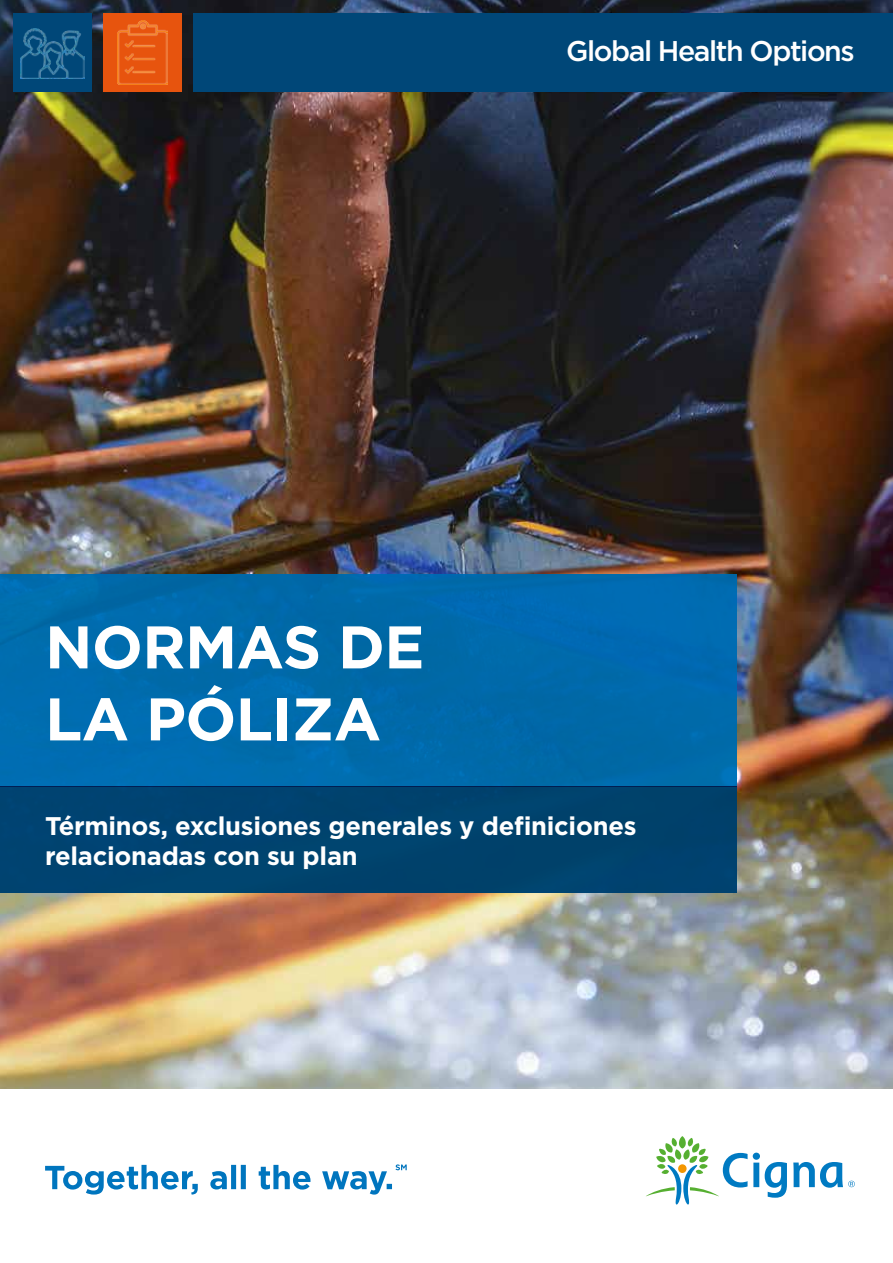
<style>
.page{position:relative;width:893px;height:1263px;background:#fff}
.page>*{position:absolute;margin:0;border:0;box-sizing:border-box;transform-origin:0 0}
.t1{font:700 60px/72px "Gotham";letter-spacing:-.01em;color:#fff}
.t2{font:500 28.5px "Gotham";letter-spacing:-.05em;color:#fff}
.t3{font:700 25.5px/30.6px "Gotham";letter-spacing:-.01em;color:#fff}
</style>
<div class="page">
<img style="left:0;top:0;width:893px;height:1089px">
<div style="left:0;top:787px;width:736px;height:106px;background:#00436f"></div>
<div style="left:0;top:574px;width:736px;height:213px;background:#006aac"></div>
<div style="left:103px;top:13px;width:79px;height:78px;background:#e7540e"></div>
<img style="left:118px;top:20px;width:49px;height:64px">
<div style="left:193px;top:13px;width:700px;height:78px;background:#004778"></div>
<div style="left:13px;top:13px;width:79px;height:78px;background:#004778"></div>
<img style="left:21px;top:28px;width:64px;height:51px">
<svg style="left:45px;top:1164px;width:362px;height:30px"></svg>
<svg style="left:646px;top:1136px;width:209px;height:68px"></svg>
<p class="t2" style="left:566px;top:33px;width:290px">Global Health Options</p>
<h1 class="t1" style="left:45px;top:611px;width:381px">NORMAS DE<br>LA PÓLIZA</h1>
<p class="t3" style="left:45px;top:810px;width:593px">Términos, exclusiones generales y definiciones relacionadas con su plan</p>
</div>
